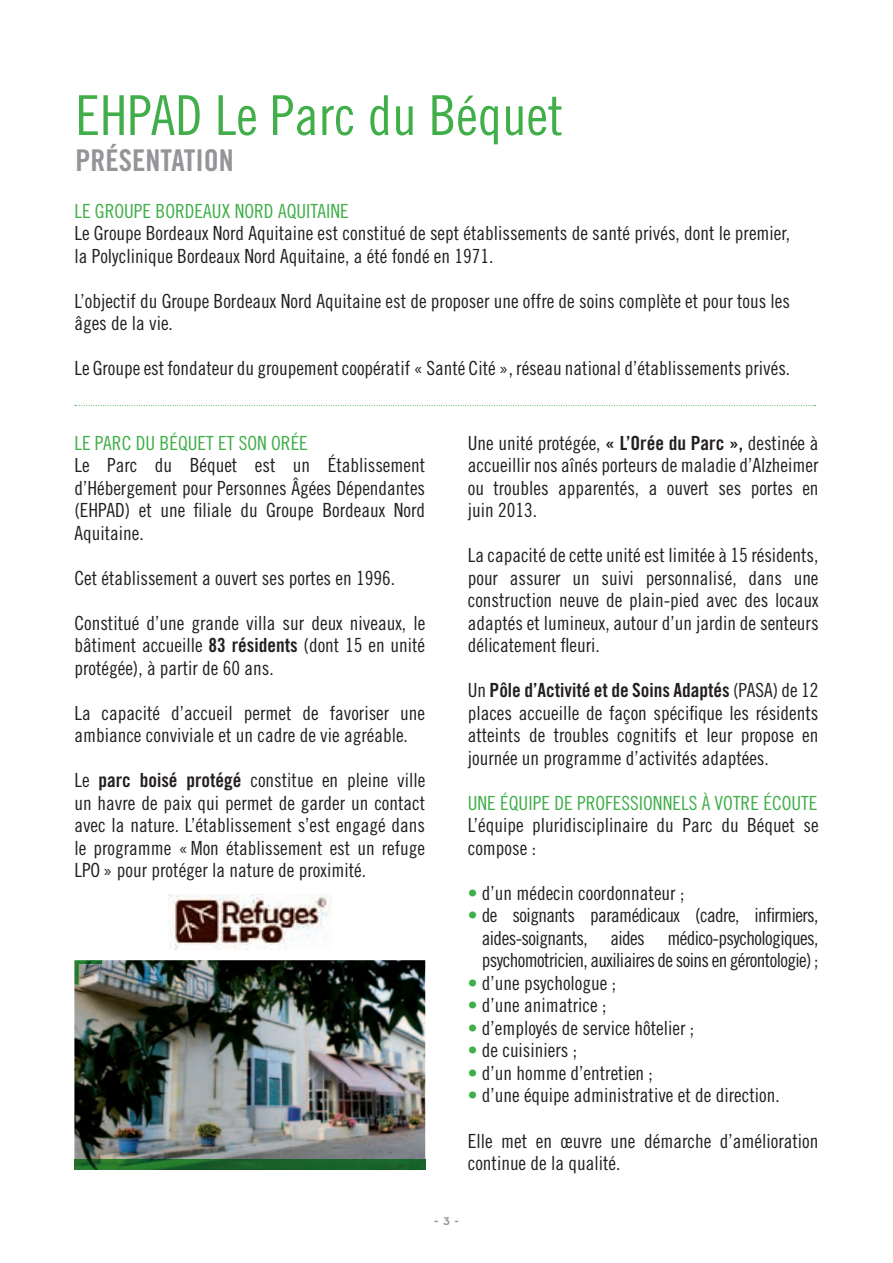
<style>
.page{position:relative;width:893px;height:1263px;background:#fff}
.page>*{position:absolute;margin:0;border:0;box-sizing:border-box;transform-origin:0 0}
.t1{font:55.05px "Trade Gothic LT Std Cn 18";color:#40ae49}
.t2{font:30px "Trade Gothic LT Std Bd Cn 20";color:#939598}
.t3{font:19.5px/22.5px "Trade Gothic LT Std Cn 18";color:#231f20;text-align:justify}
.t4{font:19.5px "Trade Gothic LT Std Cn 18";color:#40ae49}
.t5{font:19.5px "Trade Gothic LT Std Bd Cn 20";color:#231f20}
.t6{font:15px "Neutra Text TF Demi SC";color:#939598}
.s1{font-family:"Trade Gothic LT Std Bd Cn 20"}
.s2{font-family:"Trade Gothic LT Std Cn 18"}
.s3{color:#40ae49}
</style>
<div class="page">
<img style="left:168px;top:895px;width:164px;height:54px">
<img style="left:74px;top:960px;width:351px;height:199px">
<svg style="left:75px;top:405px;width:741px;height:1px"></svg>
<img style="left:74px;top:1159px;width:351px;height:10px">
<img style="left:74px;top:960px;width:28px;height:25px">
<h1 class="t1" style="left:75px;top:83px;width:489px">EHPAD Le Parc du Béquet</h1>
<h2 class="t2" style="left:75px;top:142px;width:160px">PRÉSENTATION</h2>
<p class="t4" style="left:74px;top:199px;width:276px">LE GROUPE BORDEAUX NORD AQUITAINE</p>
<p class="t3" style="left:74px;top:222px;width:717px">Le Groupe Bordeaux Nord Aquitaine est constitué de sept établissements de santé privés, dont le premier, la Polyclinique Bordeaux Nord Aquitaine, a été fondé en 1971.</p>
<p class="t3" style="left:74px;top:289px;width:717px">L’objectif du Groupe Bordeaux Nord Aquitaine est de proposer une offre de soins complète et pour tous les âges de la vie.</p>
<p class="t3" style="left:74px;top:357px;width:717px">Le Groupe est fondateur du groupement coopératif « Santé Cité », réseau national d’établissements privés.</p>
<p class="t4" style="left:74px;top:431px;width:235px">LE PARC DU BÉQUET ET SON ORÉE</p>
<p class="t3" style="left:74px;top:454px;width:352px">Le Parc du Béquet est un Établissement d’Hébergement pour Personnes Âgées Dépendantes (EHPAD) et une filiale du Groupe Bordeaux Nord Aquitaine.</p>
<p class="t3" style="left:74px;top:566px;width:322px">Cet établissement a ouvert ses portes en 1996.</p>
<p class="t3" style="left:74px;top:611px;width:352px">Constitué d’une grande villa sur deux niveaux, le bâtiment accueille <span class="s1">83 résidents</span> (dont 15 en unité protégée), à partir de 60 ans.</p>
<p class="t3" style="left:74px;top:701px;width:352px">La capacité d’accueil permet de favoriser une ambiance conviviale et un cadre de vie agréable.</p>
<p class="t3" style="left:74px;top:769px;width:352px">Le <span class="s1">parc boisé protégé</span> constitue en pleine ville un havre de paix qui permet de garder un contact avec la nature. L’établissement s’est engagé dans le programme «Mon établissement est un refuge LPO » pour protéger la nature de proximité.</p>
<p class="t3" style="left:468px;top:431px;width:352px">Une unité protégée, <span class="s1">« L’Orée du Parc »,</span> destinée à accueillir nos aînés porteurs de maladie d’Alzheimer ou troubles apparentés, a ouvert ses portes en juin 2013.</p>
<p class="t3" style="left:468px;top:544px;width:352px">La capacité de cette unité est limitée à 15 résidents, pour assurer un suivi personnalisé, dans une construction neuve de plain-pied avec des locaux adaptés et lumineux, autour d’un jardin de senteurs délicatement fleuri.</p>
<p class="t5" style="left:468px;top:678px;width:352px"><span class="s2">Un</span> Pôle d’Activité et de Soins Adaptés <span class="s2">(PASA) de 12</span></p>
<p class="t3" style="left:468px;top:701px;width:352px">places accueille de façon spécifique les résidents atteints de troubles cognitifs et leur propose en journée un programme d’activités adaptées.</p>
<p class="t4" style="left:468px;top:791px;width:351px">UNE ÉQUIPE DE PROFESSIONNELS À VOTRE ÉCOUTE</p>
<p class="t3" style="left:468px;top:814px;width:352px">L’équipe pluridisciplinaire du Parc du Béquet se compose :</p>
<p class="t3" style="left:468px;top:881px;width:218px"><span class="s3">•</span> d’un médecin coordonnateur ;</p>
<p class="t3" style="left:482px;top:904px;width:338px;text-indent:-14px"><span class="s3">•</span> de soignants paramédicaux (cadre, infirmiers, aides-soignants, aides médico-psychologiques, psychomotricien, auxiliaires de soins en gérontologie) ;</p>
<p class="t3" style="left:468px;top:971px;width:150px"><span class="s3">•</span> d’une psychologue ;</p>
<p class="t3" style="left:468px;top:994px;width:140px"><span class="s3">•</span> d’une animatrice ;</p>
<p class="t3" style="left:468px;top:1016px;width:228px"><span class="s3">•</span> d’employés de service hôtelier ;</p>
<p class="t3" style="left:468px;top:1039px;width:111px"><span class="s3">•</span> de cuisiniers ;</p>
<p class="t3" style="left:468px;top:1061px;width:187px"><span class="s3">•</span> d’un homme d’entretien ;</p>
<p class="t3" style="left:468px;top:1084px;width:313px"><span class="s3">•</span> d’une équipe administrative et de direction.</p>
<p class="t3" style="left:468px;top:1129px;width:352px">Elle met en œuvre une démarche d’amélioration continue de la qualité.</p>
<p class="t6" style="left:434px;top:1211px;width:26px">-3-</p>
</div>
